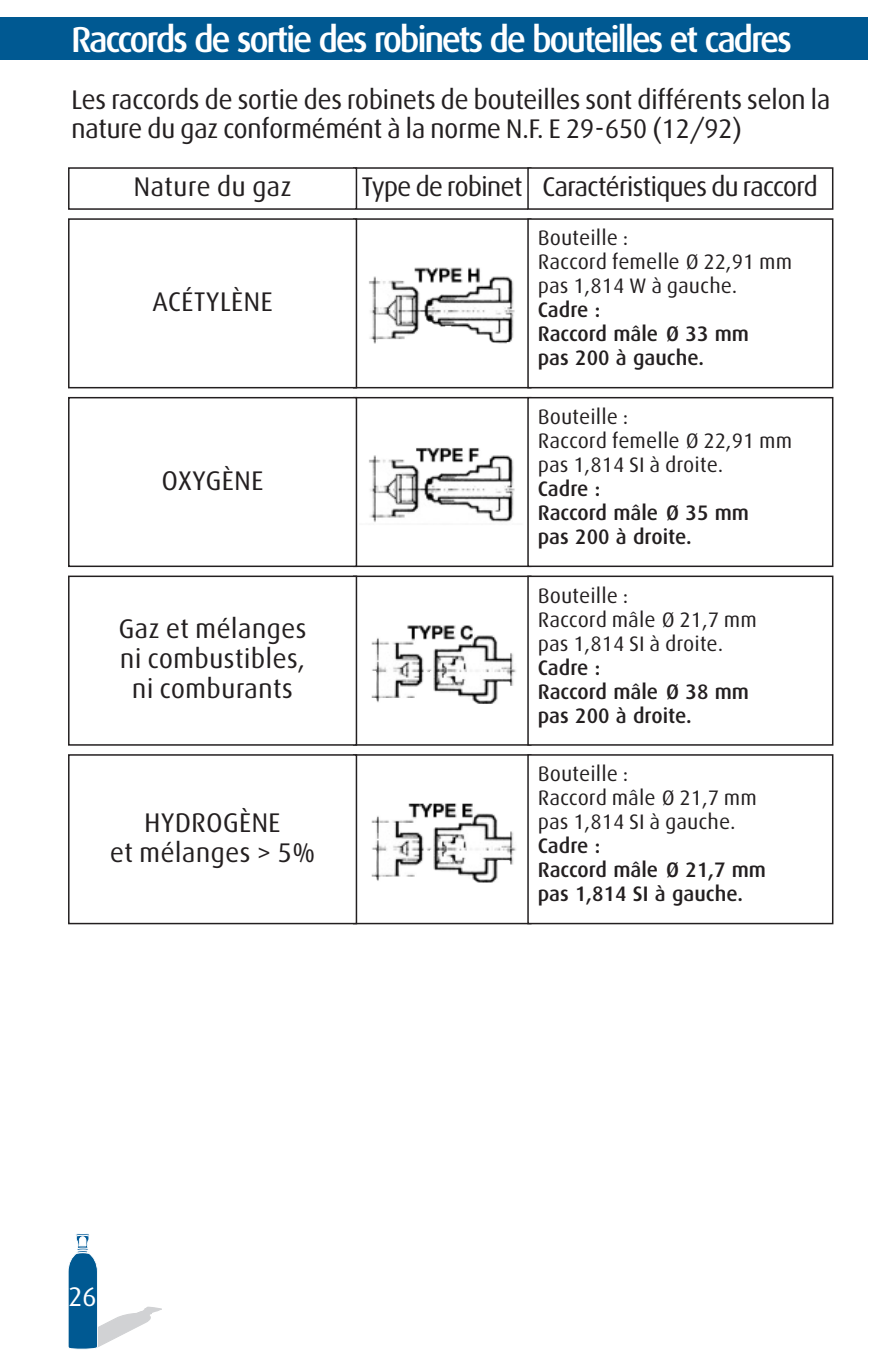
<style>
.page{position:relative;width:893px;height:1361px;background:#fff}
.page>*{position:absolute;margin:0;border:0;box-sizing:border-box;transform-origin:0 0}
.t1{font:500 36px "Linde Dax";letter-spacing:-.065em;color:#fff}
.t2{font:27px/28.5px "Linde Dax";letter-spacing:-.025em;color:#231f20}
.t3{font:27px/30px "Linde Dax";color:#231f20;text-align:center}
.t4{font:27px "Linde Dax";letter-spacing:-.045em;color:#231f20}
.t5{font:27px "Linde Dax";color:#fff}
.t6{font:21px/24px "Linde Dax";color:#231f20}
.t7{font:500 21px/24px "Linde Dax";color:#231f20}
</style>
<div class="page">
<div style="left:353px;top:218px;width:178px;height:170px;border:2px solid #231f20"></div>
<div style="left:0;top:17px;width:867px;height:43px;background:#005992"></div>
<svg style="left:68px;top:1233px;width:93px;height:116px"></svg>
<div style="left:69px;top:219px;width:287px;height:169px;background:#fff"></div>
<div style="left:68px;top:218px;width:289px;height:170px;border:2px solid #231f20"></div>
<div style="left:528px;top:219px;width:305px;height:169px;background:#fff"></div>
<div style="left:527px;top:218px;width:306px;height:170px;border:2px solid #231f20"></div>
<img style="left:369px;top:267px;width:146px;height:77px">
<div style="left:353px;top:167px;width:178px;height:43px;border:2px solid #231f20"></div>
<div style="left:69px;top:168px;width:287px;height:41px;background:#fff"></div>
<div style="left:68px;top:167px;width:289px;height:43px;border:2px solid #231f20"></div>
<div style="left:528px;top:168px;width:305px;height:41px;background:#fff"></div>
<div style="left:527px;top:167px;width:306px;height:43px;border:2px solid #231f20"></div>
<div style="left:353px;top:397px;width:178px;height:170px;border:2px solid #231f20"></div>
<div style="left:69px;top:398px;width:287px;height:168px;background:#fff"></div>
<div style="left:68px;top:397px;width:289px;height:170px;border:2px solid #231f20"></div>
<div style="left:528px;top:398px;width:305px;height:168px;background:#fff"></div>
<div style="left:527px;top:397px;width:306px;height:170px;border:2px solid #231f20"></div>
<img style="left:369px;top:447px;width:146px;height:75px">
<div style="left:353px;top:575px;width:178px;height:170px;border:2px solid #231f20"></div>
<div style="left:69px;top:576px;width:287px;height:169px;background:#fff"></div>
<div style="left:68px;top:575px;width:289px;height:170px;border:2px solid #231f20"></div>
<div style="left:528px;top:576px;width:305px;height:169px;background:#fff"></div>
<div style="left:527px;top:575px;width:306px;height:170px;border:2px solid #231f20"></div>
<img style="left:371px;top:625px;width:145px;height:79px">
<div style="left:353px;top:754px;width:178px;height:170px;border:2px solid #231f20"></div>
<div style="left:69px;top:755px;width:287px;height:168px;background:#fff"></div>
<div style="left:68px;top:754px;width:289px;height:170px;border:2px solid #231f20"></div>
<div style="left:528px;top:755px;width:305px;height:168px;background:#fff"></div>
<div style="left:527px;top:754px;width:306px;height:170px;border:2px solid #231f20"></div>
<img style="left:371px;top:803px;width:145px;height:79px">
<h1 class="t1" style="left:71px;top:19px;width:722px">Raccords de sortie des robinets de bouteilles et cadres</h1>
<p class="t2" style="left:71px;top:86px;width:761px">Les raccords de sortie des robinets de bouteilles sont différents selon la nature du gaz conformémént à la norme N.F. E 29-650 (12/92)</p>
<p class="t3" style="left:133px;top:172px;width:160px">Nature du gaz</p>
<p class="t4" style="left:362px;top:172px;width:458px">Type de robinet Caractéristiques du raccord</p>
<p class="t3" style="left:152px;top:287px;width:123px">ACÉTYLÈNE</p>
<p class="t3" style="left:162px;top:465px;width:104px">OXYGÈNE</p>
<p class="t3" style="left:118px;top:614px;width:190px">Gaz et mélanges ni combustibles, ni comburants</p>
<p class="t3" style="left:110px;top:807px;width:207px">HYDROGÈNE<br>et mélanges &gt; 5%</p>
<p class="t5" style="left:68px;top:1282px;width:30px">26</p>
<p class="t6" style="left:538px;top:226px;width:256px">Bouteille :<br>Raccord femelle Ø 22,91 mm pas 1,814 W à gauche.</p>
<p class="t7" style="left:538px;top:298px;width:213px">Cadre :<br>Raccord mâle Ø 33 mm pas 200 à gauche.</p>
<p class="t6" style="left:538px;top:405px;width:256px">Bouteille :<br>Raccord femelle Ø 22,91 mm pas 1,814 SI à droite.</p>
<p class="t7" style="left:538px;top:477px;width:213px">Cadre :<br>Raccord mâle Ø 35 mm pas 200 à droite.</p>
<p class="t6" style="left:538px;top:583px;width:221px">Bouteille :<br>Raccord mâle Ø 21,7 mm pas 1,814 SI à droite.</p>
<p class="t7" style="left:538px;top:655px;width:213px">Cadre :<br>Raccord mâle Ø 38 mm pas 200 à droite.</p>
<p class="t6" style="left:538px;top:762px;width:221px">Bouteille :<br>Raccord mâle Ø 21,7 mm pas 1,814 SI à gauche.</p>
<p class="t7" style="left:538px;top:834px;width:230px">Cadre :<br>Raccord mâle Ø 21,7 mm pas 1,814 SI à gauche.</p>
</div>
